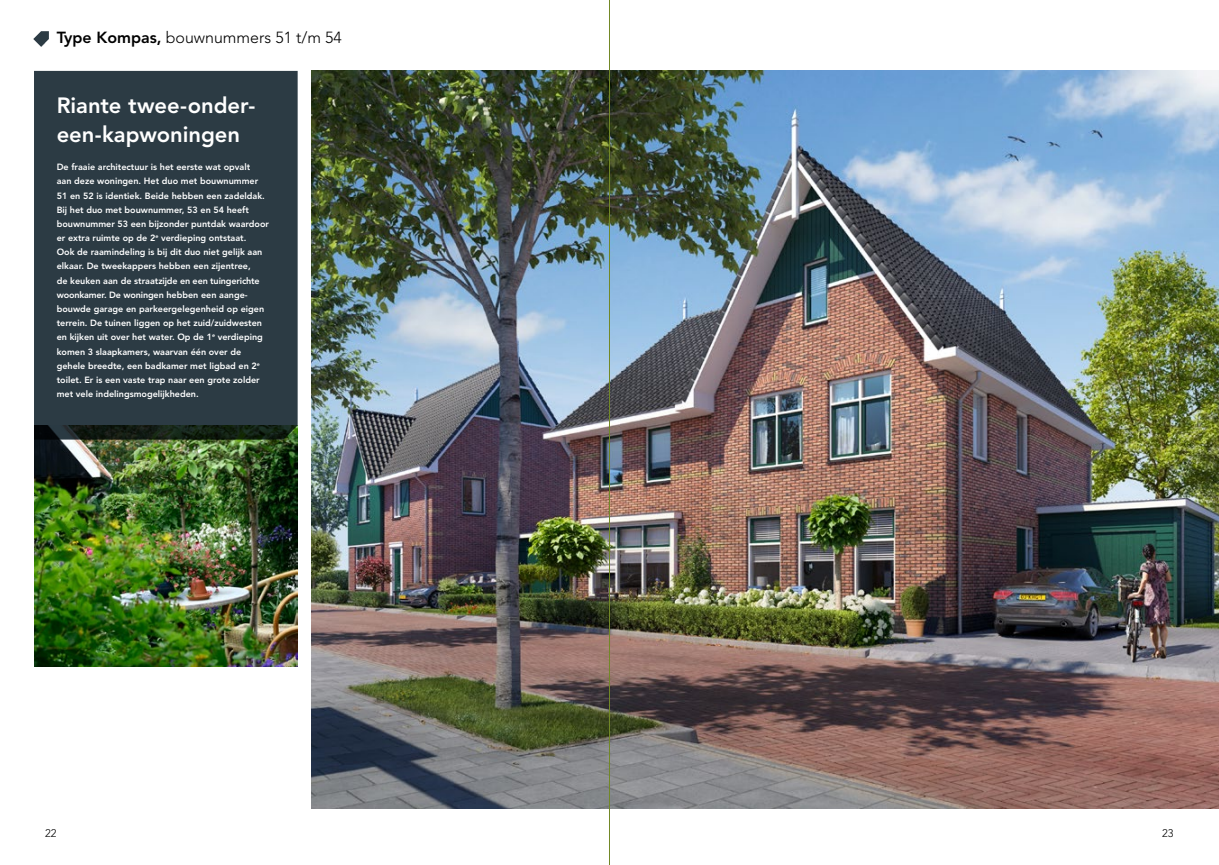
<style>
.page{position:relative;width:1219px;height:865px;background:#fff}
.page>*{position:absolute;margin:0;border:0;box-sizing:border-box;transform-origin:0 0}
.t1{font:800 22px/28.3px "Avenir LT Std";color:#fff}
.t2{font:300 16px "Avenir LT Std";color:#000}
.t3{font:300 11px "Avenir LT Std";color:#000}
.t4{font:800 9px/14.2px "Avenir LT Std";color:#fff}
.s1{font-weight:800}
</style>
<div class="page">
<svg style="left:33px;top:31px;width:16px;height:16px"></svg>
<img style="left:312px;top:71px;width:907px;height:737px">
<img style="left:34px;top:439px;width:264px;height:227px">
<div style="left:34px;top:71px;width:264px;height:368px;background:#2c3b44"></div>
<hr style="left:609px;top:0;width:1px;height:865px;background:#728826">
<h2 class="t2" style="left:57px;top:28px;width:287px"><span class="s1">Type Kompas,</span> bouwnummers 51 t/m 54</h2>
<h1 class="t1" style="left:57px;top:92px;width:200px">Riante twee-onder&shy;een-kapwoningen</h1>
<p class="t4" style="left:57px;top:160px;width:214px">De fraaie architectuur is het eerste wat opvalt<br>aan deze woningen. Het duo met bouwnummer 51 en 52 is identiek. Beide hebben een zadeldak.<br>Bij het duo met bouwnummer, 53 en 54 heeft bouwnummer 53 een bijzonder puntdak waardoor er extra ruimte op de 2<sup>e</sup> verdieping ontstaat.<br>Ook de raamindeling is bij dit duo niet gelijk aan elkaar. De tweekappers hebben een zijentree,<br>de keuken aan de straatzijde en een tuingerichte woonkamer. De woningen hebben een aange&shy;bouwde garage en parkeergelegenheid op eigen terrein. De tuinen liggen op het zuid/zuidwesten en kijken uit over het water. Op de 1<sup>e</sup> verdieping komen 3 slaapkamers, waarvan één over de gehele breedte, een badkamer met ligbad en 2<sup>e </sup>toilet. Er is een vaste trap naar een grote zolder met vele indelingsmogelijkheden.</p>
<p class="t3" style="left:45px;top:826px;width:13px">22</p>
<p class="t3" style="left:1162px;top:826px;width:13px">23</p>
</div>
